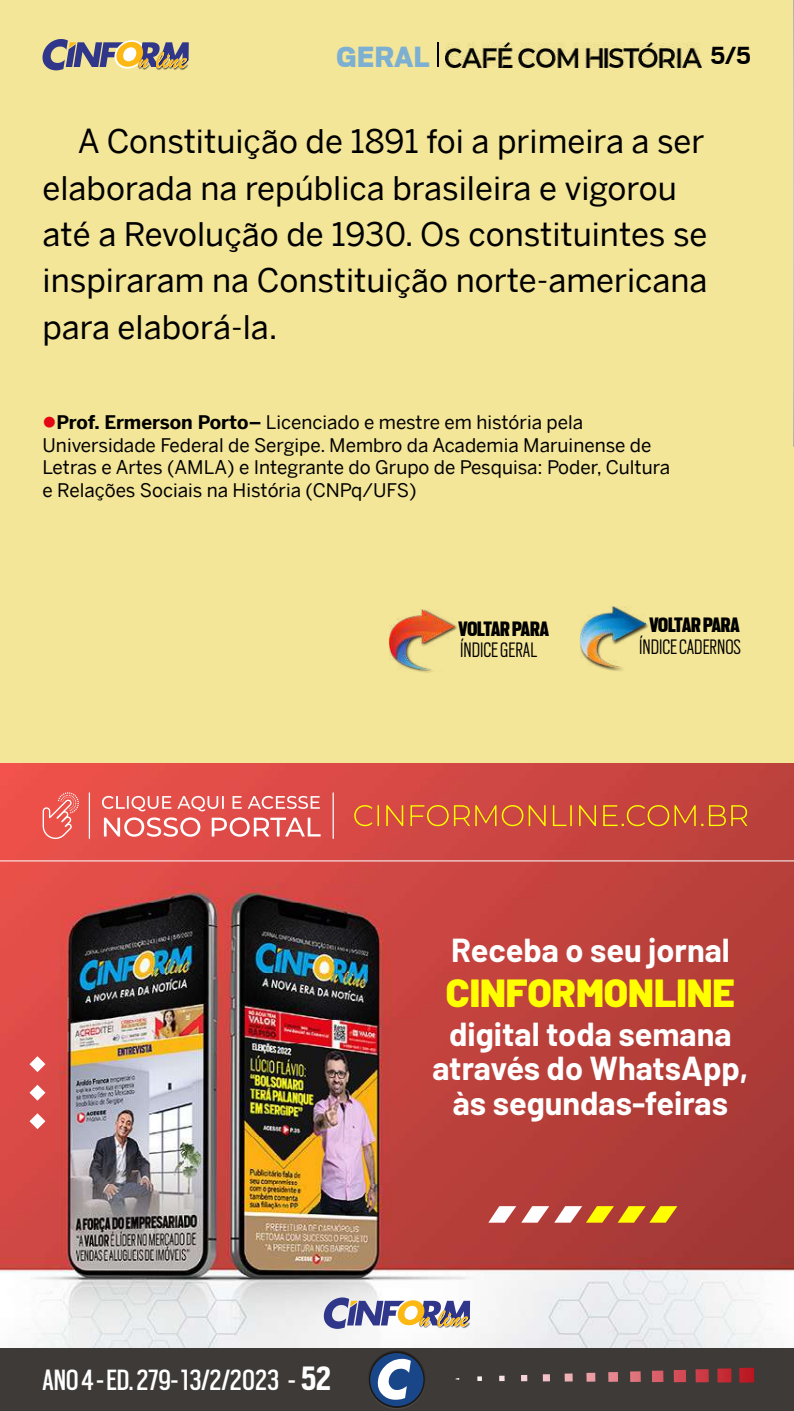
<style>
.page{position:relative;width:794px;height:1411px;background:#fff}
.page>*{position:absolute;margin:0;border:0;box-sizing:border-box;transform-origin:0 0}
.t1{font:900 39.12px "Barlow";color:#ff0}
.t2{font:32.5px/46.4px "Benton Sans";color:#000}
.t3{font:700 32.5px/34.6px "Barlow";color:#fff;text-align:center}
.t4{font:32.5px "Scout Cond";color:#fff}
.t5{font:900 32.5px "Scout";color:#7cafd1}
.t6{font:700 27.5px "Scout";color:#000}
.t7{font:300 23.25px "Scout Cond";color:#000}
.t8{font:900 23.25px "Scout Cond";letter-spacing:-.005em;color:#000}
.t9{font:18.75px/22.5px "Benton Sans";color:#000}
.s1{color:#e30613}
.s2{font-weight:700}
.s3{font-weight:700;font-size:37.5px}
</style>
<div class="page">
<div style="left:0;top:0;width:794px;height:1410px;background:#f4e698"></div>
<svg style="left:43px;top:39px;width:146px;height:31px"></svg>
<div style="left:0;top:1347px;width:794px;height:63px;background:#3e3a37"></div>
<img style="left:739px;top:1367px;width:15px;height:15px">
<img style="left:717px;top:1368px;width:14px;height:14px">
<img style="left:695px;top:1369px;width:14px;height:13px">
<svg style="left:674px;top:1369px;width:12px;height:13px"></svg>
<svg style="left:652px;top:1370px;width:11px;height:11px"></svg>
<svg style="left:630px;top:1371px;width:11px;height:10px"></svg>
<svg style="left:608px;top:1372px;width:10px;height:9px"></svg>
<svg style="left:586px;top:1372px;width:9px;height:9px"></svg>
<svg style="left:564px;top:1373px;width:8px;height:8px"></svg>
<svg style="left:543px;top:1374px;width:7px;height:7px"></svg>
<svg style="left:521px;top:1375px;width:6px;height:6px"></svg>
<svg style="left:499px;top:1375px;width:5px;height:5px"></svg>
<svg style="left:477px;top:1376px;width:5px;height:4px"></svg>
<svg style="left:367px;top:1350px;width:59px;height:59px"></svg>
<svg style="left:369px;top:1351px;width:56px;height:56px"></svg>
<div style="left:370px;top:1352px;width:53px;height:53px;background:#194689;border-radius:50%"></div>
<svg style="left:377px;top:1358px;width:34px;height:41px"></svg>
<img style="left:0;top:763px;width:794px;height:584px">
<svg style="left:488px;top:1206px;width:189px;height:16px;background:#d8a25d"></svg>
<svg style="left:324px;top:1297px;width:146px;height:31px;background:#a49da8"></svg>
<svg style="left:29px;top:1056px;width:16px;height:16px"></svg>
<svg style="left:29px;top:1084px;width:16px;height:16px"></svg>
<svg style="left:29px;top:1113px;width:16px;height:16px"></svg>
<svg style="left:354px;top:805px;width:393px;height:21px;background:#d36635"></svg>
<svg style="left:102px;top:795px;width:218px;height:16px;background:#e87875"></svg>
<svg style="left:104px;top:817px;width:216px;height:19px;background:#e98380"></svg>
<hr style="left:89px;top:793px;width:1px;height:45px;background:#fff">
<svg style="left:43px;top:792px;width:36px;height:48px;background:#ed6a64"></svg>
<hr style="left:0;top:860px;width:794px;height:1px;background:#fff">
<hr style="left:332px;top:793px;width:2px;height:45px;background:#fff">
<hr style="left:437px;top:42px;width:2px;height:25px;background:#000">
<img style="left:445px;top:43px;width:256px;height:24px">
<img style="left:793px;top:0;width:1px;height:447px">
<div style="left:389px;top:608px;width:69px;height:65px;background:#000;opacity:.75"></div>
<img style="left:389px;top:609px;width:65px;height:63px">
<div style="left:579px;top:606px;width:71px;height:65px;background:#000;opacity:.75"></div>
<img style="left:580px;top:606px;width:66px;height:63px">
<h2 class="t5" style="left:336px;top:41px;width:95px">GERAL</h2>
<h3 class="t6" style="left:710px;top:43px;width:43px">5/5</h3>
<h2 class="t2" style="left:43px;top:118px;width:666px;text-indent:35px">A Constituição de 1891 foi a primeira a ser elaborada na república brasileira e vigorou até a Revolução de 1930. Os constituintes se inspiraram na Constituição norte-americana para elaborá-la.</h2>
<p class="t9" style="left:43px;top:411px;width:629px"><span class="s1">●</span><span class="s2">Prof. Ermerson Porto–</span> Licenciado e mestre em história pela Universidade Federal de Sergipe. Membro da Academia Maruinense de Letras e Artes (AMLA) e Integrante do Grupo de Pesquisa: Poder, Cultura e Relações Sociais na História (CNPq/UFS)</p>
<p class="t8" style="left:458px;top:617px;width:92px">VOLTAR PARA</p>
<p class="t7" style="left:460px;top:634px;width:78px">ÍNDICE GERAL</p>
<p class="t8" style="left:649px;top:613px;width:92px">VOLTAR PARA</p>
<p class="t7" style="left:639px;top:631px;width:103px">ÍNDICE CADERNOS</p>
<h2 class="t3" style="left:451px;top:929px;width:280px">Receba o seu jornal</h2>
<h1 class="t1" style="left:446px;top:963px;width:290px">CINFORMONLINE</h1>
<h2 class="t4" style="left:43px;top:1358px;width:290px">ANO 4 - ED. 279- 13/2/2023 - <span class="s3">52</span></h2>
<h2 class="t3" style="left:432px;top:1013px;width:317px">digital toda semana através do WhatsApp, às segundas-feiras</h2>
</div>
